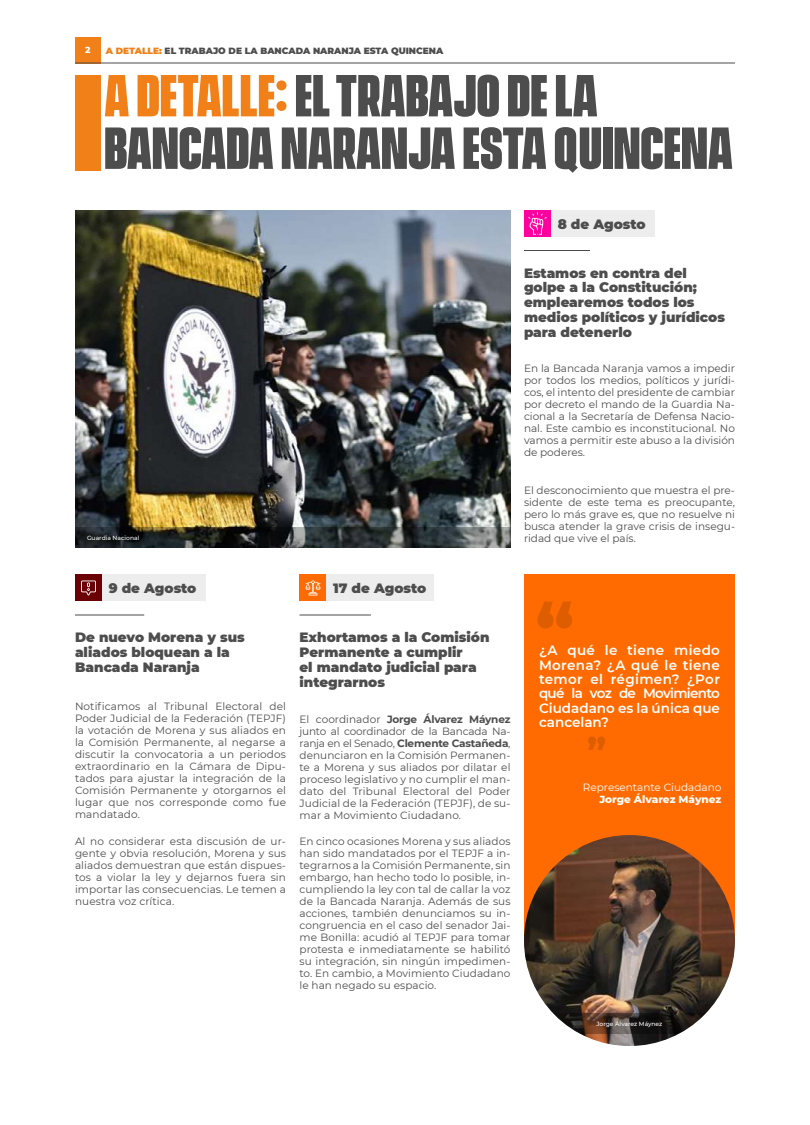
<style>
.page{position:relative;width:810px;height:1125px;background:#fff}
.page>*{position:absolute;margin:0;border:0;box-sizing:border-box;transform-origin:0 0}
.t1{font:700 54px/52.5px "Vanguard CF Extra";color:#4d4d4d}
.t2{font:900 13.5px/15px "Montserrat";color:#4d4d4d}
.t3{font:600 13.5px/14.2px "Montserrat";color:#fff;text-align:justify}
.t4{font:10.5px/12px "Montserrat";letter-spacing:.005em;color:#4d4d4d;text-align:justify}
.t5{font:10.5px "Montserrat";color:#fff}
.t6{font:800 10.5px "Montserrat";color:#fff}
.t7{font:900 9px "Montserrat";color:#4d4d4d}
.t8{font:800 9px "Montserrat";color:#fff}
.t9{font:500 6px "Montserrat";color:#fff}
.s1{color:#f08017}
.s2{font-weight:700}
</style>
<div class="page">
<div style="left:524px;top:574px;width:211px;height:365px;background:#ff6b00"></div>
<div style="left:75px;top:37px;width:25px;height:26px;background:#f08017"></div>
<hr style="left:75px;top:63px;width:660px;height:1px;background:#4d4d4d">
<div style="left:75px;top:75px;width:25px;height:96px;background:#f08017"></div>
<div style="left:524px;top:210px;width:27px;height:27px;background:#ff009e"></div>
<div style="left:75px;top:574px;width:27px;height:28px;background:#6a0005"></div>
<div style="left:299px;top:574px;width:27px;height:28px;background:#ff6b00"></div>
<div style="left:551px;top:210px;width:104px;height:27px;background:#ededed"></div>
<div style="left:102px;top:574px;width:104px;height:28px;background:#ededed"></div>
<div style="left:326px;top:574px;width:108px;height:28px;background:#ededed"></div>
<svg style="left:81px;top:580px;width:15px;height:16px"></svg>
<svg style="left:305px;top:580px;width:16px;height:16px"></svg>
<svg style="left:538px;top:602px;width:34px;height:26px"></svg>
<svg style="left:588px;top:736px;width:17px;height:14px"></svg>
<img style="left:75px;top:210px;width:436px;height:317px">
<img style="left:524px;top:835px;width:211px;height:211px;border-radius:105px">
<svg style="left:75px;top:527px;width:436px;height:21px;background:#323736"></svg>
<hr style="left:524px;top:250px;width:66px;height:1px;background:#4d4d4d">
<hr style="left:75px;top:615px;width:69px;height:1px;background:#4d4d4d">
<hr style="left:299px;top:615px;width:72px;height:1px;background:#4d4d4d">
<svg style="left:528px;top:212px;width:19px;height:23px"></svg>
<svg style="left:553px;top:1013px;width:153px;height:21px"></svg>
<p class="t8" style="left:85px;top:43px;width:7px">2</p>
<p class="t7" style="left:106px;top:44px;width:339px"><span class="s1">A DETALLE:</span> EL TRABAJO DE LA BANCADA NARANJA ESTA QUINCENA</p>
<h1 class="t1" style="left:104px;top:73px;width:630px"><span class="s1">A DETALLE:</span> EL TRABAJO DE LA<br>BANCADA NARANJA ESTA QUINCENA</h1>
<p class="t2" style="left:558px;top:215px;width:89px">8 de Agosto</p>
<p class="t9" style="left:87px;top:534px;width:54px">Guardia Nacional</p>
<p class="t2" style="left:524px;top:264px;width:202px">Estamos en contra del golpe a la Constitución; emplearemos todos los medios políticos y jurídicos para detenerlo</p>
<p class="t4" style="left:524px;top:362px;width:213px">En la Bancada Naranja vamos a impedir por todos los medios, políticos y jurídi&shy;cos, el intento del presidente de cambiar por decreto el mando de la Guardia Na&shy;cional a la Secretaría de Defensa Nacio&shy;nal. Este cambio es inconstitucional. No vamos a permitir este abuso a la división de poderes.</p>
<p class="t4" style="left:524px;top:483px;width:213px">El desconocimiento que muestra el pre&shy;sidente de este tema es preocupante, pero lo más grave es, que no resuelve ni busca atender la grave crisis de insegu&shy;ridad que vive el país.</p>
<p class="t2" style="left:109px;top:580px;width:89px">9 de Agosto</p>
<p class="t2" style="left:333px;top:580px;width:95px">17 de Agosto</p>
<p class="t2" style="left:75px;top:629px;width:171px">De nuevo Morena y sus aliados bloquean a la<br>Bancada Naranja</p>
<p class="t4" style="left:75px;top:699px;width:213px">Notificamos al Tribunal Electoral del Poder Judicial de la Federación (TEPJF) la votación de Morena y sus aliados en la Comisión Permanente, al negarse a discutir la convocatoria a un periodos extraordinario en la Cámara de Dipu&shy;tados para ajustar la integración de la Comisión Permanente y otorgarnos el lugar que nos corresponde como fue mandatado.</p>
<p class="t4" style="left:75px;top:834px;width:213px">Al no considerar esta discusión de ur&shy;gente y obvia resolución, Morena y sus aliados demuestran que están dispues&shy;tos a violar la ley y dejarnos fuera sin importar las consecuencias. Le temen a nuestra voz crítica.</p>
<p class="t2" style="left:299px;top:629px;width:192px">Exhortamos a la Comisión<br>Permanente a cumplir<br>el mandato judicial para integrarnos</p>
<p class="t4" style="left:299px;top:713px;width:213px">El coordinador <span class="s2">Jorge Álvarez Máynez </span>junto al coordinador de la Bancada Na&shy;ranja en el Senado, <span class="s2">Clemente Castañeda</span>, denunciaron en la Comisión Permanen&shy;te a Morena y sus aliados por dilatar el proceso legislativo y no cumplir el man&shy;dato del Tribunal Electoral del Poder Judicial de la Federación (TEPJF), de su&shy;mar a Movimiento Ciudadano.</p>
<p class="t4" style="left:299px;top:834px;width:213px">En cinco ocasiones Morena y sus aliados han sido mandatados por el TEPJF a in&shy;tegrarnos a la Comisión Permanente, sin embargo, han hecho todo lo posible, in&shy;cumpliendo la ley con tal de callar la voz de la Bancada Naranja. Además de sus acciones, también denunciamos su in&shy;congruencia en el caso del senador Jai&shy;me Bonilla: acudió al TEPJF para tomar protesta e inmediatamente se habilitó su integración, sin ningún impedimen&shy;to. En cambio, a Movimiento Ciudadano le han negado su espacio.</p>
<p class="t3" style="left:539px;top:643px;width:183px">¿A qué le tiene miedo Morena? ¿A qué le tiene temor el régimen? ¿Por qué la voz de Movimiento Ciudadano es la única que cancelan?</p>
<p class="t5" style="left:583px;top:780px;width:140px">Representante Ciudadano</p>
<p class="t6" style="left:599px;top:791px;width:124px">Jorge Álvarez Máynez</p>
<p class="t9" style="left:597px;top:1020px;width:67px">Jorge Álvarez Máynez</p>
</div>
